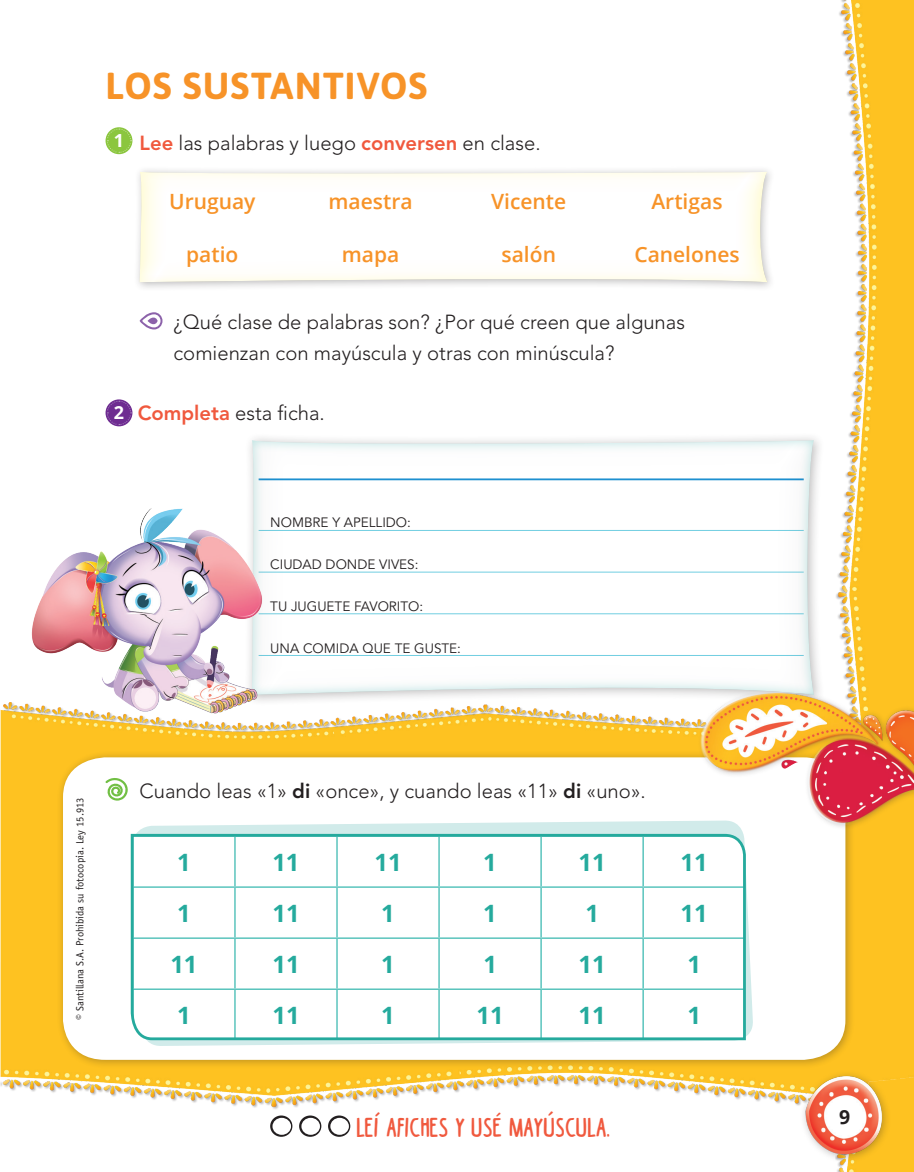
<style>
.page{position:relative;width:914px;height:1172px;background:#fff}
.page>*{position:absolute;margin:0;border:0;box-sizing:border-box;transform-origin:0 0}
._03-TIT__LENGUA{font:700 37.5px "Asap";letter-spacing:.03em;color:#f79328}
._15-SÉ{font:700 27px "Black Coffee";color:#f0593e}
.t1{font:700 23.85px "Open Sans";color:#25aa9d}
._20-PALABRITAS{font:600 21px "Open Sans";color:#f79328}
._10-CONSIGNA{font:300 20.25px "Avenir LT Std";color:#231f20}
._11-SUB-CONSIGNA{font:300 20.25px/30px "Avenir LT Std";color:#231f20}
.t2{font:700 19.5px "Open Sans";color:#231f20}
.t3{font:700 18px "Open Sans";color:#fff}
._14-GLOBO{font:13.5px "Avenir LT Std";color:#231f20}
.t4{font:10.5px "Officina Sans Std";color:#231f20}
.s1{font-weight:800;color:#f0593e}
.s2{font-weight:800}
</style>
<div class="page">
<div style="left:243px;top:432px;width:582px;height:274px;background:#231f20;opacity:.3"></div>
<div style="left:250px;top:438px;width:565px;height:257px;background:#96d5d2;opacity:.75"></div>
<img style="left:836px;top:0;width:78px;height:1171px">
<img style="left:0;top:702px;width:914px;height:409px">
<div style="left:56px;top:750px;width:799px;height:319px;background:#231f20;opacity:.3"></div>
<div style="left:63px;top:757px;width:782px;height:302px;background:#fff;border-radius:41px"></div>
<img style="left:793px;top:1066px;width:104px;height:102px">
<img style="left:683px;top:688px;width:231px;height:170px">
<div style="left:133px;top:165px;width:643px;height:126px;background:#231f20;opacity:.3"></div>
<div style="left:138px;top:170px;width:630px;height:114px;background:#fff101;opacity:.12"></div>
<svg style="left:270px;top:1115px;width:22px;height:21px"></svg>
<div style="left:272px;top:1117px;width:19px;height:17px;background:#fff;border-radius:50%"></div>
<svg style="left:299px;top:1115px;width:22px;height:21px"></svg>
<div style="left:301px;top:1117px;width:19px;height:17px;background:#fff;border-radius:50%"></div>
<svg style="left:328px;top:1115px;width:22px;height:21px"></svg>
<div style="left:330px;top:1117px;width:19px;height:17px;background:#fff;border-radius:50%"></div>
<svg style="left:105px;top:779px;width:23px;height:21px"></svg>
<svg style="left:106px;top:127px;width:26px;height:27px"></svg>
<svg style="left:106px;top:128px;width:26px;height:25px"></svg>
<svg style="left:140px;top:312px;width:22px;height:17px"></svg>
<svg style="left:106px;top:399px;width:26px;height:27px"></svg>
<svg style="left:106px;top:400px;width:26px;height:25px"></svg>
<svg style="left:132px;top:804px;width:622px;height:257px"></svg>
<img style="left:4px;top:479px;width:301px;height:300px">
<svg style="left:130px;top:832px;width:617px;height:209px"></svg>
<p class="_03-TIT__LENGUA" style="left:106px;top:64px;width:323px">LOS SUSTANTIVOS</p>
<p class="t3" style="left:114px;top:128px;width:12px">1</p>
<p class="_10-CONSIGNA" style="left:140px;top:131px;width:403px"><span class="s1">Lee</span> las palabras y luego <span class="s1">conversen</span> en clase.</p>
<p class="_20-PALABRITAS" style="left:169px;top:187px;width:88px">Uruguay</p>
<p class="_20-PALABRITAS" style="left:186px;top:240px;width:54px">patio</p>
<p class="_20-PALABRITAS" style="left:328px;top:187px;width:86px">maestra</p>
<p class="_20-PALABRITAS" style="left:342px;top:240px;width:59px">mapa</p>
<p class="_20-PALABRITAS" style="left:491px;top:187px;width:77px">Vicente</p>
<p class="_20-PALABRITAS" style="left:502px;top:240px;width:56px">salón</p>
<p class="_20-PALABRITAS" style="left:651px;top:187px;width:73px">Artigas</p>
<p class="_20-PALABRITAS" style="left:634px;top:240px;width:107px">Canelones</p>
<p class="_11-SUB-CONSIGNA" style="left:174px;top:307px;width:513px">¿Qué clase de palabras son? ¿Por qué creen que algunas comienzan con mayúscula y otras con minúscula?</p>
<p class="t3" style="left:114px;top:400px;width:12px">2</p>
<p class="_10-CONSIGNA" style="left:138px;top:401px;width:189px"><span class="s1">Completa</span> esta ficha.</p>
<p class="_14-GLOBO" style="left:270px;top:514px;width:142px">NOMBRE Y APELLIDO:</p>
<p class="_14-GLOBO" style="left:270px;top:556px;width:150px">CIUDAD DONDE VIVES:</p>
<p class="_14-GLOBO" style="left:270px;top:598px;width:154px">TU JUGUETE FAVORITO:</p>
<p class="_14-GLOBO" style="left:270px;top:640px;width:192px">UNA COMIDA QUE TE GUSTE:</p>
<p class="t4" style="left:74px;top:1019px;width:224px;rotate:-90deg">© Santillana S.A. Prohibida su fotocopia. Ley 15.913</p>
<p class="_10-CONSIGNA" style="left:140px;top:778px;width:508px">Cuando leas «1» <span class="s2">di</span> «once», y cuando leas «11» <span class="s2">di</span> «uno».</p>
<p class="t1" style="left:177px;top:845px;width:15px">1</p>
<p class="t1" style="left:272px;top:845px;width:29px">11</p>
<p class="t1" style="left:374px;top:845px;width:29px">11</p>
<p class="t1" style="left:483px;top:845px;width:15px">1</p>
<p class="t1" style="left:578px;top:845px;width:29px">11</p>
<p class="t1" style="left:681px;top:845px;width:29px">11</p>
<p class="t1" style="left:177px;top:896px;width:15px">1</p>
<p class="t1" style="left:272px;top:896px;width:29px">11</p>
<p class="t1" style="left:381px;top:896px;width:15px">1</p>
<p class="t1" style="left:483px;top:896px;width:15px">1</p>
<p class="t1" style="left:585px;top:896px;width:15px">1</p>
<p class="t1" style="left:681px;top:896px;width:29px">11</p>
<p class="t1" style="left:170px;top:947px;width:29px">11</p>
<p class="t1" style="left:272px;top:947px;width:29px">11</p>
<p class="t1" style="left:381px;top:947px;width:15px">1</p>
<p class="t1" style="left:483px;top:947px;width:15px">1</p>
<p class="t1" style="left:579px;top:947px;width:29px">11</p>
<p class="t1" style="left:687px;top:947px;width:15px">1</p>
<p class="t1" style="left:177px;top:998px;width:15px">1</p>
<p class="t1" style="left:272px;top:998px;width:29px">11</p>
<p class="t1" style="left:381px;top:998px;width:15px">1</p>
<p class="t1" style="left:476px;top:998px;width:29px">11</p>
<p class="t1" style="left:579px;top:998px;width:29px">11</p>
<p class="t1" style="left:687px;top:998px;width:15px">1</p>
<p class="_15-SÉ" style="left:357px;top:1110px;width:255px">LEÍ AFICHES Y USÉ MAYÚSCULA.</p>
<p class="t2" style="left:839px;top:1102px;width:13px">9</p>
</div>
